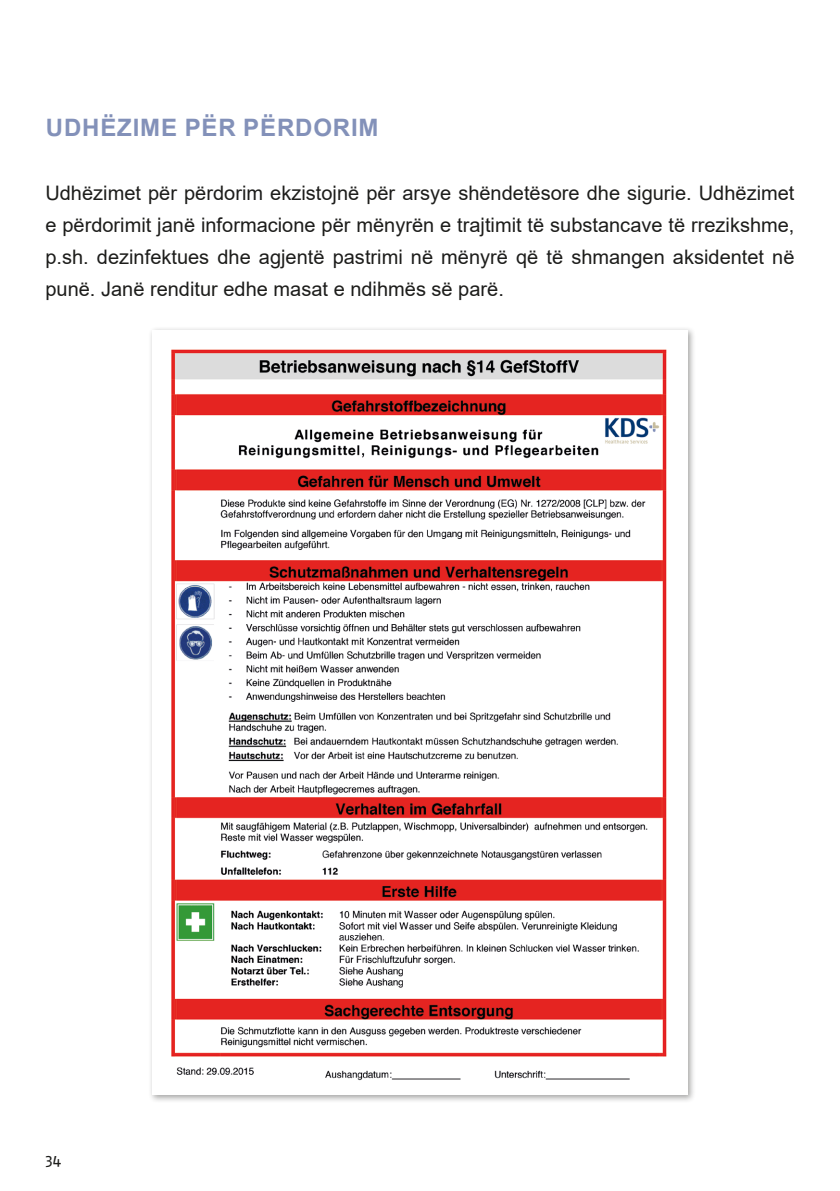
<style>
.page{position:relative;width:840px;height:1191px;background:#fff}
.page>*{position:absolute;margin:0;border:0;box-sizing:border-box;transform-origin:0 0}
.Kapitel_Subhead{font:700 24px "Arial";letter-spacing:.035em;color:#8391b9}
.Fließtext{font:20px/32px "Arial";color:#1d1d1b;text-align:justify}
.t1{font:16px "Fago OT";color:#1d1d1b}
</style>
<div class="page">
<div style="left:148px;top:326px;width:547px;height:776px;background:#1d1d1b;opacity:.4"></div>
<img style="left:152px;top:330px;width:535px;height:764px">
<p class="Kapitel_Subhead" style="left:46px;top:111px;width:334px">UDHËZIME PËR PËRDORIM</p>
<p class="Fließtext" style="left:45px;top:177px;width:750px">Udhëzimet për përdorim ekzistojnë për arsye shëndetësore dhe sigurie. Udhëzimet e përdorimit janë informacione për mënyrën e trajtimit të substancave të rrezikshme, p.sh. dezinfektues dhe agjentë pastrimi në mënyrë që të shmangen aksidentet në punë. Janë renditur edhe masat e ndihmës së parë.</p>
<p class="t1" style="left:45px;top:1150px;width:18px">34</p>
</div>
